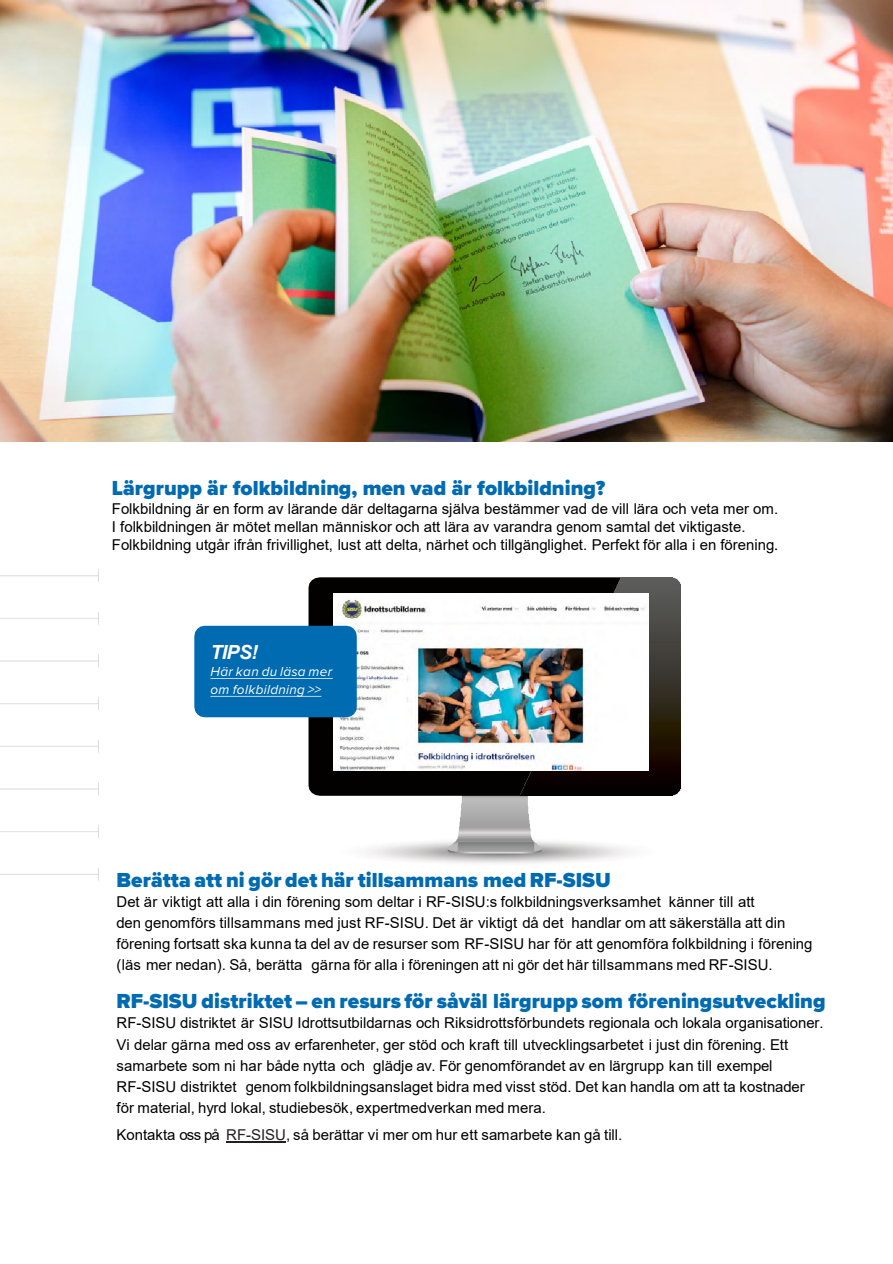
<style>
.page{position:relative;width:893px;height:1264px;background:#fff}
.page>*{position:absolute;margin:0;border:0;box-sizing:border-box;transform-origin:0 0}
.t1{font:900 21px "Proxima Nova";color:#006bb1}
.t2{font:italic 700 19.5px "Arial";color:#fff}
.t3{font:15px/21px "Arial";color:#000}
.t4{font:italic 13.5px "Proxima Nova";letter-spacing:.025em;color:#fff}
.s1{font-family:"Mercury Text G2"}
.s2{color:#231f20}
</style>
<div class="page">
<img style="left:317px;top:795px;width:358px;height:68px">
<div style="left:308px;top:577px;width:213px;height:218px;background:#030000"></div>
<img style="left:521px;top:577px;width:159px;height:218px">
<img style="left:333px;top:593px;width:315px;height:177px">
<div style="left:194px;top:625px;width:163px;height:92px;background:#006bb1"></div>
<hr style="left:226px;top:1141px;width:60px;height:1px;background:#231f20">
<img style="left:0;top:0;width:892px;height:441px">
<p class="t1" style="left:112px;top:472px;width:495px">Lärgrupp är folkbildning, men vad är folkbildning?</p>
<p class="t3" style="left:112px;top:499px;width:668px;line-height:17.9px">Folkbildning är en form av lärande där deltagarna själva bestämmer vad de vill lära och veta mer om.<br>I folkbildningen är mötet mellan människor och att lära av varandra genom samtal det viktigaste.<br>Folkbildning utgår ifrån frivillighet, lust att delta, närhet och tillgänglighet. Perfekt för alla i en förening<span class="s1">.</span></p>
<p class="t2" style="left:210px;top:638px;width:49px">TIPS!</p>
<p class="t4" style="left:210px;top:661px;width:123px">Här kan du läsa mer</p>
<p class="t4" style="left:210px;top:679px;width:112px">om folkbildning &gt;&gt;</p>
<p class="t1" style="left:116px;top:863px;width:496px">Berätta att ni gör det här tillsammans med RF-SISU</p>
<p class="t3" style="left:116px;top:891px;width:697px">Det är viktigt att alla i din förening som deltar i RF-SISU:s folkbildningsverksamhet känner till att<br>den genomförs tillsammans med just RF-SISU. Det är viktigt då det handlar om att säkerställa att din förening fortsatt ska kunna ta del av de resurser som RF-SISU har för att genomföra folkbildning i förening (läs mer nedan). Så, berätta gärna för alla i föreningen att ni gör det här tillsammans med RF-SISU.</p>
<p class="t1" style="left:116px;top:985px;width:710px">RF-SISU distriktet – en resurs för såväl lärgrupp som föreningsutveckling</p>
<p class="t3" style="left:116px;top:1012px;width:708px">RF-SISU distriktet är SISU Idrottsutbildarnas och Riksidrottsförbundets regionala och lokala organisationer.<br>Vi delar gärna med oss av erfarenheter, ger stöd och kraft till utvecklingsarbetet i just din förening. Ett samarbete som ni har både nytta och glädje av. För genomförandet av en lärgrupp kan till exempel RF-SISU distriktet genom folkbildningsanslaget bidra med visst stöd. Det kan handla om att ta kostnader för material, hyrd lokal, studiebesök, expertmedverkan med mera.</p>
<p class="t3" style="left:116px;top:1123px;width:507px">Kontakta oss på <span class="s2">RF-SISU</span>, så berättar vi mer om hur ett samarbete kan gå till.</p>
</div>
